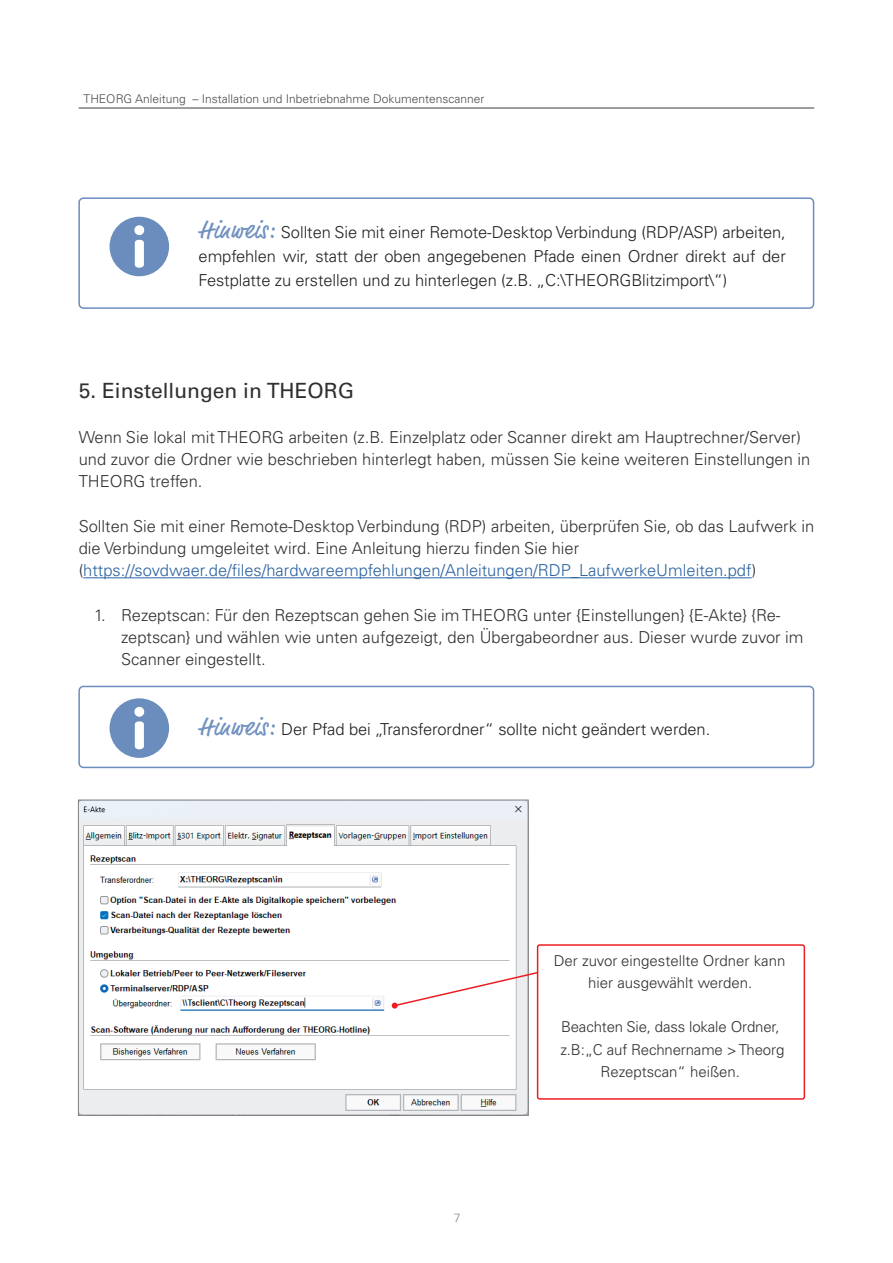
<style>
.page{position:relative;width:893px;height:1263px;background:#fff}
.page>*{position:absolute;margin:0;border:0;box-sizing:border-box;transform-origin:0 0}
.t1{font:21px "Univers LT Pro 55 Roman";color:#312f30}
.t2{font:300 16.5px/22.4px "Univers LT Pro 45";color:#312f30}
.t3{font:300 16.5px/24px "Univers LT Pro 45";letter-spacing:-.005em;color:#231f20;text-align:justify}
.t4{font:300 15px/22.2px "Univers LT Pro 45";color:#312f30;text-align:center}
.t5{font:300 12px "Univers LT Pro 45";color:#4a4b4c}
.t6{font:300 12px "Univers LT Pro 45";color:#86888b}
.s1{font-family:"Market Pro";font-weight:400;font-size:25.5px;color:#7091c0}
.s2{color:#2b62a1}
</style>
<div class="page">
<hr style="left:79px;top:108px;width:735px;height:1px;background:#3e3e3f">
<img style="left:80px;top:802px;width:447px;height:312px">
<div style="left:78px;top:800px;width:451px;height:316px;border:1px solid #808285"></div>
<hr style="left:83px;top:577px;width:669px;height:1px;background:#2b62a1">
<div style="left:78px;top:197px;width:736px;height:112px;border:2px solid #6a8dbe;border-radius:4px"></div>
<div style="left:78px;top:686px;width:736px;height:82px;border:2px solid #6a8dbe;border-radius:4px"></div>
<div style="left:110px;top:217px;width:59px;height:59px;background:#6a8dbe;border-radius:50%"></div>
<svg style="left:134px;top:225px;width:11px;height:43px"></svg>
<div style="left:110px;top:698px;width:59px;height:60px;background:#6a8dbe;border-radius:50%"></div>
<svg style="left:134px;top:706px;width:11px;height:44px"></svg>
<svg style="left:393px;top:969px;width:144px;height:38px"></svg>
<svg style="left:391px;top:1002px;width:7px;height:7px"></svg>
<div style="left:537px;top:944px;width:268px;height:156px;border:2px solid #ee1d23;border-radius:2px"></div>
<p class="t5" style="left:84px;top:91px;width:402px">THEORG Anleitung – Installation und Inbetriebnahme Dokumentenscanner</p>
<p class="t3" style="left:199px;top:220px;width:589px"><span class="s1">Hinweis:</span> Sollten Sie mit einer Remote-Desktop Verbindung (RDP/ASP) arbeiten, empfehlen wir, statt der oben angegebenen Pfade einen Ordner direkt auf der Festplatte zu erstellen und zu hinterlegen (z.B. „C:\THEORGBlitzimport\“)</p>
<p class="t1" style="left:79px;top:376px;width:277px">5. Einstellungen in THEORG</p>
<p class="t2" style="left:79px;top:425px;width:733px">Wenn Sie lokal mit THEORG arbeiten (z.B. Einzelplatz oder Scanner direkt am Hauptrechner/Server) und zuvor die Ordner wie beschrieben hinterlegt haben, müssen Sie keine weiteren Einstellungen in<br>THEORG treffen.</p>
<p class="t2" style="left:79px;top:514px;width:737px">Sollten Sie mit einer Remote-Desktop Verbindung (RDP) arbeiten, überprüfen Sie, ob das Laufwerk in die Verbindung umgeleitet wird. Eine Anleitung hierzu finden Sie hier (<span class="s2">https://sovdwaer.de/files/hardwareempfehlungen/Anleitungen/RDP_LaufwerkeUmleiten.pdf</span>)</p>
<p class="t2" style="left:121px;top:603px;width:684px;text-indent:-27px">1. Rezeptscan: Für den Rezeptscan gehen Sie im THEORG unter {Einstellungen} {E-Akte} {Re&shy;zeptscan} und wählen wie unten aufgezeigt, den Übergabeordner aus. Dieser wurde zuvor im<br>Scanner eingestellt.</p>
<p class="t3" style="left:199px;top:717px;width:513px"><span class="s1">Hinweis:</span> Der Pfad bei „Transferordner“ sollte nicht geändert werden.</p>
<p class="t6" style="left:454px;top:1210px;width:8px">7</p>
<p class="t4" style="left:554px;top:949px;width:233px">Der zuvor eingestellte Ordner kann hier ausgewählt werden.</p>
<p class="t4" style="left:560px;top:1016px;width:225px">Beachten Sie, dass lokale Ordner, z.B:„C auf Rechnername &gt; Theorg<br>Rezeptscan“ heißen.</p>
</div>
